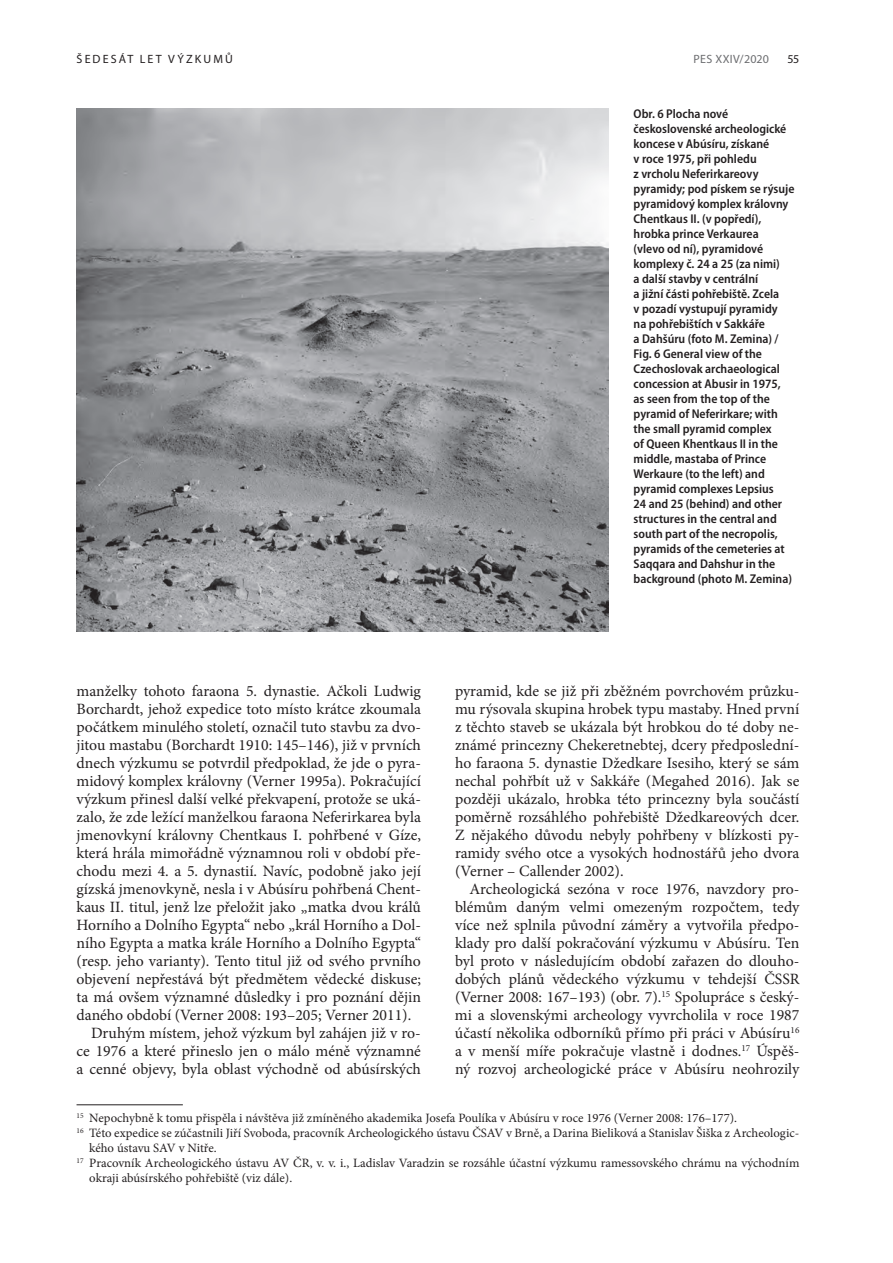
<style>
.page{position:relative;width:893px;height:1263px;background:#fff}
.page>*{position:absolute;margin:0;border:0;box-sizing:border-box;transform-origin:0 0}
.t1{font:15.75px/18px "Minion Pro";color:#231f20;text-align:justify}
.t2{font:600 semi-condensed 12.75px/15px "Myriad Pro";color:#231f20}
.t3{font:12.75px "Minion Pro";color:#231f20}
.t4{font:12px "Myriad Pro";letter-spacing:.18em;color:#231f20}
.t5{font:12px "Myriad Pro";letter-spacing:.02em;color:#6c6d70}
</style>
<div class="page">
<hr style="left:77px;top:1104px;width:106px;height:1px;background:#231f20">
<img style="left:77px;top:108px;width:531px;height:523px">
<p class="t4" style="left:77px;top:52px;width:18px">ŠEDESÁT</p>
<p class="t4" style="left:140px;top:52px;width:9px">LET</p>
<p class="t4" style="left:168px;top:52px;width:21px">VÝZKUM</p>
<p class="t4" style="left:225px;top:52px;width:9px">Ů</p>
<p class="t5" style="left:693px;top:52px;width:77px">PES XXIV/2020</p>
<p class="t4" style="left:787px;top:52px;width:14px">55</p>
<p class="t2" style="left:634px;top:106px;width:162px">Obr. 6 Plocha nové československé archeologické koncese v Abúsíru, získané<br>v roce 1975, při pohledu<br>z vrcholu Neferirkareovy pyramidy; pod pískem se rýsuje pyramidový komplex královny<br>Chentkaus II. (v popředí), hrobka prince Verkaurea<br>(vlevo od ní), pyramidové komplexy č. 24 a 25 (za nimi)<br>a další stavby v centrální<br>a jižní části pohřebiště. Zcela<br>v pozadí vystupují pyramidy<br>na pohřebištích v Sakkáře<br>a Dahšúru (foto M. Zemina) /<br>Fig. 6 General view of the<br>Czechoslovak archaeological concession at Abusir in 1975, as seen from the top of the pyramid of Neferirkare; with the small pyramid complex<br>of Queen Khentkaus II in the middle, mastaba of Prince<br>Werkaure (to the left) and pyramid complexes Lepsius<br>24 and 25 (behind) and other structures in the central and south part of the necropolis, pyramids of the cemeteries at<br>Saqqara and Dahshur in the background (photo M. Zemina)</p>
<p class="t1" style="left:77px;top:682px;width:346px">manželky tohoto faraona 5. dynastie. Ačkoli Ludwig</p>
<p class="t1" style="left:77px;top:700px;width:346px">Borchardt, jehož expedice toto místo krátce zkoumala</p>
<p class="t1" style="left:77px;top:718px;width:346px">počátkem minulého století, označil tuto stavbu za dvo-</p>
<p class="t1" style="left:77px;top:736px;width:346px">jitou mastabu (Borchardt 1910: 145–146), již v prvních</p>
<p class="t1" style="left:77px;top:754px;width:346px">dnech výzkumu se potvrdil předpoklad, že jde o pyra-</p>
<p class="t1" style="left:77px;top:772px;width:346px">midový komplex královny (Verner 1995a). Pokračující</p>
<p class="t1" style="left:77px;top:790px;width:346px">výzkum přinesl další velké překvapení, protože se uká-</p>
<p class="t1" style="left:77px;top:808px;width:346px">zalo, že zde ležící manželkou faraona Neferirkarea byla</p>
<p class="t1" style="left:77px;top:826px;width:346px">jmenovkyní královny Chentkaus I. pohřbené v Gíze,</p>
<p class="t1" style="left:77px;top:844px;width:346px">která hrála mimořádně významnou roli v období pře-</p>
<p class="t1" style="left:77px;top:862px;width:346px">chodu mezi 4. a 5. dynastií. Navíc, podobně jako její</p>
<p class="t1" style="left:77px;top:880px;width:346px">gízská jmenovkyně, nesla i v Abúsíru pohřbená Chent-</p>
<p class="t1" style="left:77px;top:898px;width:346px">kaus II. titul, jenž lze přeložit jako „matka dvou králů</p>
<p class="t1" style="left:77px;top:916px;width:346px">Horního a Dolního Egypta“ nebo „král Horního a Dol-</p>
<p class="t1" style="left:77px;top:934px;width:346px">ního Egypta a matka krále Horního a Dolního Egypta“</p>
<p class="t1" style="left:77px;top:952px;width:346px">(resp. jeho varianty). Tento titul již od svého prvního</p>
<p class="t1" style="left:77px;top:970px;width:346px">objevení nepřestává být předmětem vědecké diskuse;</p>
<p class="t1" style="left:77px;top:988px;width:346px">ta má ovšem významné důsledky i pro poznání dějin</p>
<p class="t1" style="left:77px;top:1006px;width:336px">daného období (Verner 2008: 193–205; Verner 2011).</p>
<p class="t1" style="left:91px;top:1024px;width:331px">Druhým místem, jehož výzkum byl zahájen již v ro-</p>
<p class="t1" style="left:77px;top:1042px;width:346px">ce 1976 a které přineslo jen o málo méně významné</p>
<p class="t1" style="left:77px;top:1060px;width:346px">a cenné objevy, byla oblast východně od abúsírských</p>
<p class="t1" style="left:455px;top:682px;width:346px">pyramid, kde se již při zběžném povrchovém průzku&shy;mu rýsovala skupina hrobek typu mastaby. Hned první z těchto staveb se ukázala být hrobkou do té doby ne&shy;známé princezny Chekeretnebtej, dcery předposlední&shy;ho faraona 5. dynastie Džedkare Isesiho, který se sám nechal pohřbít už v Sakkáře (Megahed 2016). Jak se později ukázalo, hrobka této princezny byla součástí poměrně rozsáhlého pohřebiště Džedkareových dcer.<br>Z nějakého důvodu nebyly pohřbeny v blízkosti py&shy;ramidy svého otce a vysokých hodnostářů jeho dvora (Verner – Callender 2002).</p>
<p class="t1" style="left:455px;top:880px;width:346px;text-indent:14px">Archeologická sezóna v roce 1976, navzdory pro&shy;blémům daným velmi omezeným rozpočtem, tedy více než splnila původní záměry a vytvořila předpo&shy;klady pro další pokračování výzkumu v Abúsíru. Ten byl proto v následujícím období zařazen do dlouho&shy;dobých plánů vědeckého výzkumu v tehdejší ČSSR (Verner 2008: 167–193) (obr. 7).<sup>15</sup> Spolupráce s český&shy;mi a slovenskými archeology vyvrcholila v roce 1987 účastí několika odborníků přímo při práci v Abúsíru<sup>16 </sup>a v menší míře pokračuje vlastně i dodnes.<sup>17</sup> Úspěš&shy;ný rozvoj archeologické práce v Abúsíru neohrozily</p>
<p class="t3" style="left:77px;top:1109px;width:662px"><sup>15</sup> Nepochybně k tomu přispěla i návštěva již zmíněného akademika Josefa Poulíka v Abúsíru v roce 1976 (Verner 2008: 176–177).</p>
<p class="t3" style="left:77px;top:1124px;width:724px"><sup>16</sup> Této expedice se zúčastnili Jiří Svoboda, pracovník Archeologického ústavu ČSAV v Brně, a Darina Bieliková a Stanislav Šiška z Archeologic-</p>
<p class="t3" style="left:89px;top:1139px;width:129px">kého ústavu SAV v Nitře.</p>
<p class="t3" style="left:77px;top:1154px;width:724px"><sup>17</sup> Pracovník Archeologického ústavu AV ČR, v. v. i., Ladislav Varadzin se rozsáhle účastní výzkumu ramessovského chrámu na východním</p>
<p class="t3" style="left:89px;top:1169px;width:204px">okraji abúsírského pohřebiště (viz dále).</p>
</div>
